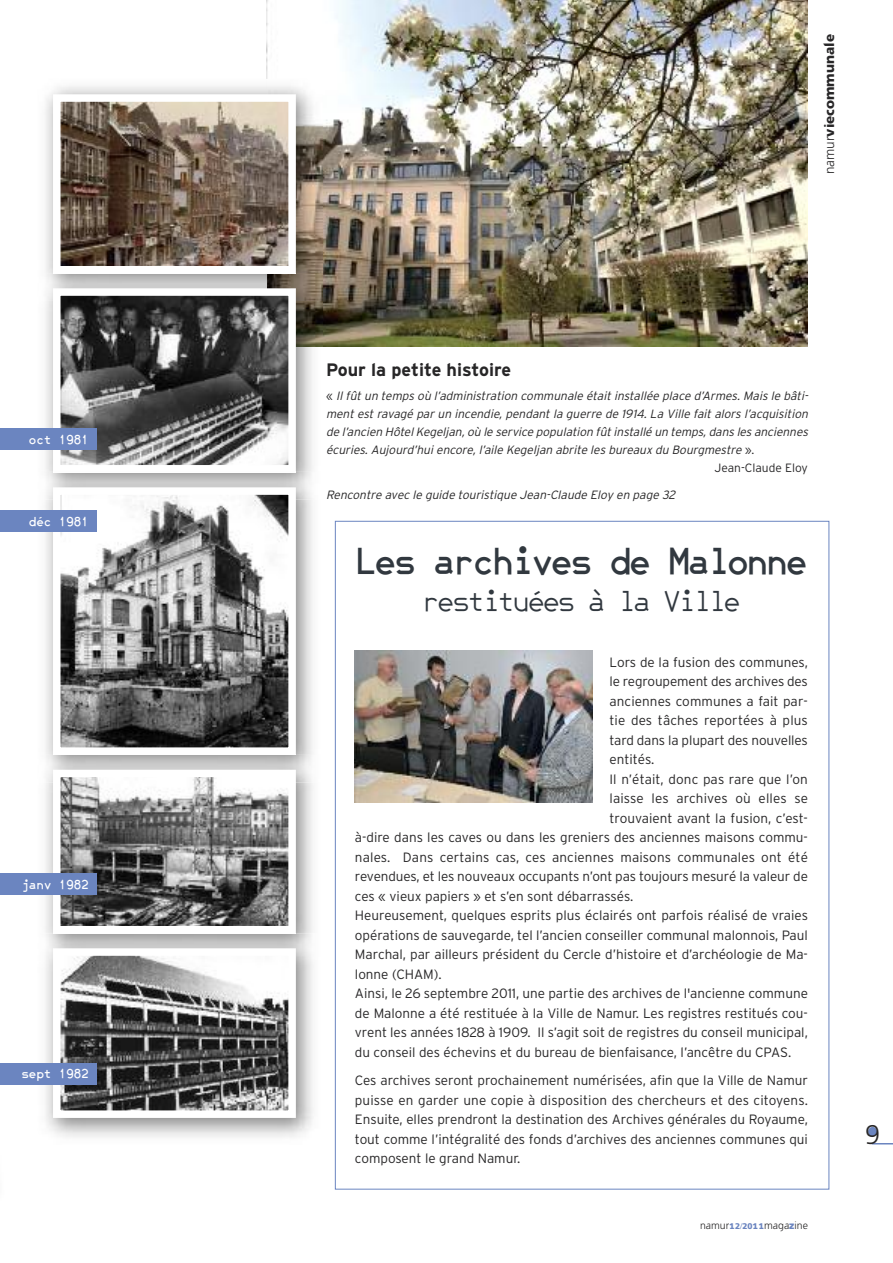
<style>
.page{position:relative;width:893px;height:1263px;background:#fff}
.page>*{position:absolute;margin:0;border:0;box-sizing:border-box;transform-origin:0 0}
.t1{font:700 39px "Jet Jane Mono";letter-spacing:-.05em;color:#31383f}
.t2{font:30px "Jet Jane Mono";letter-spacing:-.05em;color:#31383f}
.t3{font:300 27px "Freeway";color:#272627}
.t4{font:700 18px "Interstate";color:#272627}
.t5{font:300 13.5px/19.5px "Interstate";color:#272627;text-align:justify}
.t6{font:700 13.5px "Jet Jane Mono";color:#fff}
.t7{font:900 13.5px "Freeway";color:#272627}
.t8{font:italic 300 12px "Interstate";color:#272627}
.t9{font:300 12px "Interstate";color:#272627}
.t10{font:300 10.5px "Freeway";color:#272627}
.s1{font-weight:300}
.s2{font-style:normal}
.s3{font-weight:900;font-size:8.25px;color:#6b85c0}
.s4{font-size:8.25px;color:#6b85c0}
.s5{font-weight:900;color:#6b85c0}
</style>
<div class="page">
<img style="left:267px;top:0;width:541px;height:346px">
<div style="left:868px;top:1127px;width:9px;height:9px;background:#6b85c0;border-radius:50%"></div>
<svg style="left:872px;top:1143px;width:21px;height:1px"></svg>
<img style="left:267px;top:79px;width:56px;height:194px">
<img style="left:62px;top:103px;width:225px;height:161px">
<div style="left:53px;top:94px;width:243px;height:179px;border:8px solid #fff"></div>
<img style="left:296px;top:301px;width:27px;height:171px">
<img style="left:40px;top:273px;width:283px;height:28px">
<img style="left:53px;top:273px;width:243px;height:1px">
<img style="left:62px;top:297px;width:225px;height:166px">
<div style="left:53px;top:288px;width:243px;height:184px;border:8px solid #fff"></div>
<img style="left:267px;top:472px;width:46px;height:28px">
<img style="left:53px;top:472px;width:243px;height:1px">
<img style="left:62px;top:496px;width:225px;height:250px">
<div style="left:53px;top:487px;width:243px;height:268px;border:8px solid #fff"></div>
<img style="left:38px;top:755px;width:275px;height:27px">
<img style="left:53px;top:755px;width:243px;height:1px">
<img style="left:62px;top:779px;width:225px;height:145px">
<div style="left:53px;top:770px;width:243px;height:163px;border:8px solid #fff"></div>
<img style="left:62px;top:957px;width:225px;height:152px">
<div style="left:53px;top:948px;width:243px;height:170px;border:8px solid #fff"></div>
<div style="left:0;top:510px;width:96px;height:21px;background:#6b85c0"></div>
<div style="left:0;top:873px;width:96px;height:22px;background:#6b85c0"></div>
<div style="left:0;top:1063px;width:96px;height:21px;background:#6b85c0"></div>
<div style="left:0;top:428px;width:96px;height:22px;background:#6b85c0"></div>
<img style="left:355px;top:651px;width:238px;height:151px">
<p class="t6" style="left:29px;top:435px;width:61px">oct 1981</p>
<p class="t6" style="left:29px;top:517px;width:61px">déc 1981</p>
<p class="t6" style="left:22px;top:880px;width:69px">janv 1982</p>
<p class="t6" style="left:22px;top:1069px;width:69px">sept 1982</p>
<p class="t7" style="left:821px;top:174px;width:142px;rotate:-90deg"><span class="s1">namur</span>viecommunale</p>
<h3 class="t4" style="left:326px;top:359px;width:187px">Pour la petite histoire</h3>
<p class="t8" style="left:326px;top:389px;width:485px"><span class="s2">«</span> Il fût un temps où l’administration communale était installée place d’Armes. Mais le bâti-</p>
<p class="t8" style="left:326px;top:407px;width:485px">ment est ravagé par un incendie, pendant la guerre de 1914. La Ville fait alors l’acquisition</p>
<p class="t8" style="left:326px;top:425px;width:485px">de l’ancien Hôtel Kegeljan, où le service population fût installé un temps, dans les anciennes</p>
<p class="t8" style="left:326px;top:443px;width:430px">écuries. Aujourd’hui encore, l’aile Kegeljan abrite les bureaux du Bourgmestre <span class="s2">» .</span></p>
<p class="t9" style="left:714px;top:461px;width:95px">Jean-Claude Eloy</p>
<p class="t8" style="left:326px;top:488px;width:353px">Rencontre avec le guide touristique Jean-Claude Eloy en page 32</p>
<h1 class="t1" style="left:356px;top:548px;width:454px">Les archives de Malonne</h1>
<h2 class="t2" style="left:423px;top:591px;width:319px">restituées à la Ville</h2>
<p class="t5" style="left:609px;top:652px;width:200px">Lors de la fusion des communes,</p>
<p class="t5" style="left:609px;top:672px;width:200px">le regroupement des archives des</p>
<p class="t5" style="left:609px;top:691px;width:200px">anciennes communes a fait par-</p>
<p class="t5" style="left:609px;top:711px;width:200px">tie des tâches reportées à plus</p>
<p class="t5" style="left:609px;top:730px;width:200px">tard dans la plupart des nouvelles</p>
<p class="t5" style="left:609px;top:750px;width:46px">entités.</p>
<p class="t5" style="left:609px;top:769px;width:200px">Il n’était, donc pas rare que l’on</p>
<p class="t5" style="left:609px;top:789px;width:200px">laisse les archives où elles se</p>
<p class="t5" style="left:609px;top:808px;width:200px">trouvaient avant la fusion, c’est-</p>
<p class="t5" style="left:355px;top:828px;width:454px">à-dire dans les caves ou dans les greniers des anciennes maisons commu-</p>
<p class="t5" style="left:355px;top:847px;width:454px">nales. Dans certains cas, ces anciennes maisons communales ont été</p>
<p class="t5" style="left:355px;top:867px;width:454px">revendues, et les nouveaux occupants n’ont pas toujours mesuré la valeur de</p>
<p class="t5" style="left:355px;top:886px;width:280px">ces « vieux papiers » et s’en sont débarrassés.</p>
<p class="t5" style="left:355px;top:906px;width:454px">Heureusement, quelques esprits plus éclairés ont parfois réalisé de vraies</p>
<p class="t5" style="left:355px;top:925px;width:454px">opérations de sauvegarde, tel l’ancien conseiller communal malonnois, Paul</p>
<p class="t5" style="left:355px;top:945px;width:454px">Marchal, par ailleurs président du Cercle d’histoire et d’archéologie de Ma-</p>
<p class="t5" style="left:355px;top:964px;width:88px">lonne (CHAM).</p>
<p class="t5" style="left:355px;top:984px;width:454px">Ainsi, le 26 septembre 2011, une partie des archives de l'ancienne commune</p>
<p class="t5" style="left:355px;top:1003px;width:454px">de Malonne a été restituée à la Ville de Namur. Les registres restitués cou-</p>
<p class="t5" style="left:355px;top:1023px;width:454px">vrent les années 1828 à 1909. Il s’agit soit de registres du conseil municipal,</p>
<p class="t5" style="left:355px;top:1042px;width:438px">du conseil des échevins et du bureau de bienfaisance, l’ancêtre du CPAS.</p>
<p class="t5" style="left:355px;top:1071px;width:454px">Ces archives seront prochainement numérisées, afin que la Ville de Namur puisse en garder une copie à disposition des chercheurs et des citoyens.<br>Ensuite, elles prendront la destination des Archives générales du Royaume, tout comme l’intégralité des fonds d’archives des anciennes communes qui composent le grand Namur.</p>
<p class="t10" style="left:700px;top:1219px;width:109px">namur<span class="s3">12</span><span class="s4">/</span><span class="s3">2011</span>maga<span class="s5">z</span>ine</p>
<h3 class="t3" style="left:865px;top:1119px;width:17px">9</h3>
</div>
